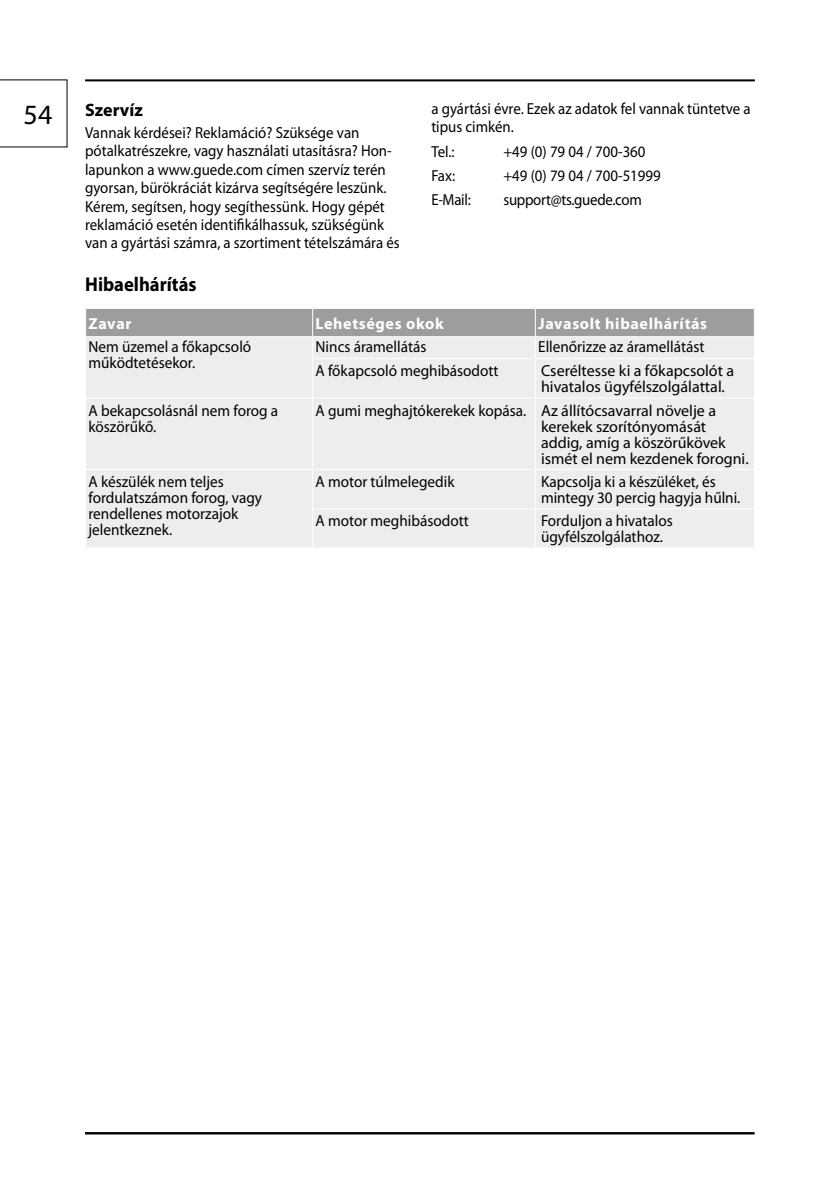
<style>
.page{position:relative;width:840px;height:1191px;background:#fff}
.page>*{position:absolute;margin:0;border:0;box-sizing:border-box;transform-origin:0 0}
.t1{font:700 20px "Myriad Pro";color:#000;scale:.93 1}
.t2{font:700 18px "Myriad Pro";color:#000}
.t3{font:16px/16px "Myriad Pro";color:#000;scale:.95 1}
.t4{font:16px/18.4px "Myriad Pro";color:#000;scale:.93 1}
.t5{font:16px/16px "Myriad Pro";color:#000}
.t6{font:700 16px "Myriad Pro";letter-spacing:.04em;color:#fff}
.t7{font:16px "Myriad Pro";letter-spacing:-.02em;color:#000;scale:.93 1}
.s1{font-weight:400;font-size:28px}
</style>
<div class="page">
<hr style="left:85px;top:1132px;width:669px;height:2px;background:#000">
<hr style="left:85px;top:79px;width:669px;height:2px;background:#000">
<svg style="left:0;top:79px;width:68px;height:69px"></svg>
<div style="left:86px;top:358px;width:667px;height:189px;background:#ededed"></div>
<svg style="left:86px;top:308px;width:668px;height:50px;background:#c2c2c1"></svg>
<hr style="left:312px;top:358px;width:223px;height:1px;background:#fff">
<hr style="left:312px;top:359px;width:1px;height:38px;background:#fff">
<hr style="left:535px;top:358px;width:219px;height:1px;background:#fff">
<hr style="left:534px;top:359px;width:1px;height:38px;background:#fff">
<hr style="left:85px;top:397px;width:227px;height:1px;background:#fff">
<hr style="left:312px;top:397px;width:223px;height:1px;background:#fff">
<hr style="left:312px;top:398px;width:1px;height:71px;background:#fff">
<hr style="left:535px;top:397px;width:219px;height:1px;background:#fff">
<hr style="left:534px;top:398px;width:1px;height:71px;background:#fff">
<hr style="left:85px;top:469px;width:227px;height:1px;background:#fff">
<hr style="left:312px;top:469px;width:223px;height:1px;background:#fff">
<hr style="left:312px;top:470px;width:1px;height:38px;background:#fff">
<hr style="left:535px;top:469px;width:219px;height:1px;background:#fff">
<hr style="left:534px;top:470px;width:1px;height:38px;background:#fff">
<hr style="left:312px;top:508px;width:223px;height:1px;background:#fff">
<hr style="left:312px;top:509px;width:1px;height:38px;background:#fff">
<hr style="left:535px;top:508px;width:219px;height:1px;background:#fff">
<hr style="left:534px;top:509px;width:1px;height:38px;background:#fff">
<p class="t2" style="left:24px;top:98px;width:121px"><span class="s1">54</span> Szervíz</p>
<p class="t4" style="left:85px;top:123px;width:339px">Vannak kérdései? Reklamáció? Szüksége van pótalkatrészekre, vagy használati utasításra? Hon&shy;lapunkon a www.guede.com címen szervíz terén gyorsan, bürökráciát kizárva segítségére leszünk.<br>Kérem, segítsen, hogy segíthessünk. Hogy gépét reklamáció esetén identifikálhassuk, szükségünk van a gyártási számra, a szortiment tételszámára és</p>
<p class="t4" style="left:431px;top:99px;width:345px">a gyártási évre. Ezek az adatok fel vannak tüntetve a tipus cimkén.</p>
<p class="t4" style="left:431px;top:142px;width:27px">Tel.:</p>
<p class="t4" style="left:503px;top:142px;width:154px">+49 (0) 79 04 / 700-360</p>
<p class="t4" style="left:431px;top:166px;width:27px">Fax:</p>
<p class="t4" style="left:503px;top:166px;width:171px">+49 (0) 79 04 / 700-51999</p>
<p class="t4" style="left:431px;top:190px;width:44px">E-Mail:</p>
<p class="t7" style="left:503px;top:189px;width:150px">support@ts.guede.com</p>
<p class="t1" style="left:85px;top:272px;width:121px">Hibaelhárítás</p>
<p class="t6" style="left:88px;top:313px;width:45px">Zavar</p>
<p class="t6" style="left:315px;top:313px;width:130px">Lehetséges okok</p>
<p class="t6" style="left:538px;top:313px;width:170px">Javasolt hibaelhárítás</p>
<p class="t3" style="left:88px;top:338px;width:173px">Nem üzemel a főkapcsoló működtetésekor.</p>
<p class="t3" style="left:315px;top:338px;width:118px">Nincs áramellátás</p>
<p class="t3" style="left:538px;top:338px;width:176px">Ellenőrizze az áramellátást</p>
<p class="t3" style="left:315px;top:363px;width:194px">A főkapcsoló meghibásodott</p>
<p class="t5" style="left:540px;top:363px;width:194px">Cseréltesse ki a főkapcsolót a hivatalos ügyfélszolgálattal.</p>
<p class="t3" style="left:88px;top:402px;width:201px">A bekapcsolásnál nem forog a köszörűkő.</p>
<p class="t3" style="left:540px;top:402px;width:220px;text-indent:-225px">A gumi meghajtókerekek kopása. Az állítócsavarral növelje a kerekek szorítónyomását addig, amíg a köszörűkövek ismét el nem kezdenek forogni.</p>
<p class="t3" style="left:88px;top:473px;width:184px">A készülék nem teljes fordulatszámon forog, vagy rendellenes motorzajok jelentkeznek.</p>
<p class="t3" style="left:315px;top:473px;width:148px">A motor túlmelegedik</p>
<p class="t3" style="left:540px;top:473px;width:211px">Kapcsolja ki a készüléket, és mintegy 30 percig hagyja hűlni.</p>
<p class="t3" style="left:315px;top:513px;width:163px">A motor meghibásodott</p>
<p class="t3" style="left:540px;top:513px;width:140px">Forduljon a hivatalos ügyfélszolgálathoz.</p>
</div>
